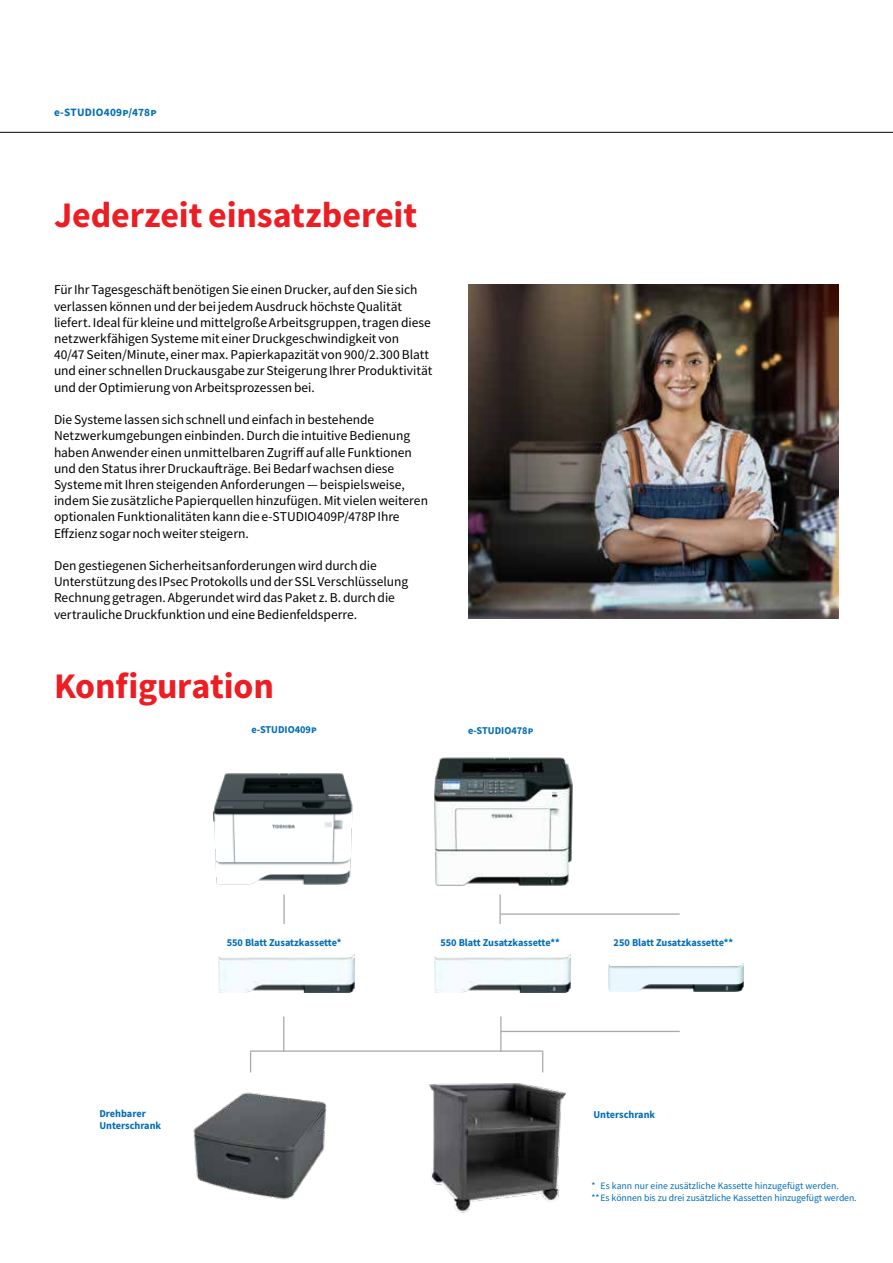
<style>
.page{position:relative;width:893px;height:1263px;background:#fff}
.page>*{position:absolute;margin:0;border:0;box-sizing:border-box;transform-origin:0 0}
.t1{font:700 36px "Toshiba Sans";letter-spacing:-.005em;color:#ed1d24}
.t2{font:13.5px/16.2px "Toshiba Sans";letter-spacing:-.005em;color:#000}
.t3{font:700 11.25px "Toshiba Sans";letter-spacing:.02em;color:#006db7}
.t4{font:700 10.5px/12.6px "Toshiba Sans";color:#006db7}
.t5{font:9.75px/12px "Toshiba Sans";letter-spacing:-.01em;color:#006db7}
</style>
<div class="page">
<hr style="left:0;top:132px;width:893px;height:1px;background:#000">
<img style="left:469px;top:285px;width:370px;height:333px">
<svg style="left:250px;top:1052px;width:1px;height:20px"></svg>
<svg style="left:542px;top:1052px;width:1px;height:20px"></svg>
<hr style="left:250px;top:1050px;width:293px;height:2px;background:#a7a9ac">
<img style="left:193px;top:1092px;width:134px;height:108px">
<img style="left:429px;top:1083px;width:137px;height:130px">
<img style="left:213px;top:773px;width:140px;height:112px">
<hr style="left:283px;top:1016px;width:1px;height:36px;background:#a7a9ac">
<img style="left:219px;top:954px;width:135px;height:38px">
<hr style="left:499px;top:894px;width:2px;height:30px;background:#a7a9ac">
<img style="left:435px;top:954px;width:135px;height:38px">
<hr style="left:500px;top:1016px;width:1px;height:36px;background:#a7a9ac">
<img style="left:608px;top:963px;width:136px;height:29px">
<hr style="left:501px;top:1031px;width:179px;height:1px;background:#a7a9ac">
<hr style="left:501px;top:913px;width:179px;height:2px;background:#a7a9ac">
<hr style="left:283px;top:894px;width:2px;height:30px;background:#a7a9ac">
<img style="left:434px;top:757px;width:139px;height:129px">
<p class="t3" style="left:54px;top:104px;width:104px">e-STUDIO409p/478p</p>
<h1 class="t1" style="left:54px;top:190px;width:365px">Jederzeit einsatzbereit</h1>
<p class="t2" style="left:54px;top:282px;width:380px">Für Ihr Tagesgeschäft benötigen Sie einen Drucker, auf den Sie sich verlassen können und der bei jedem Ausdruck höchste Qualität liefert. Ideal für kleine und mittelgroße Arbeitsgruppen, tragen diese netzwerkfähigen Systeme mit einer Druckgeschwindigkeit von 40/47 Seiten/Minute, einer max. Papierkapazität von 900/2.300 Blatt und einer schnellen Druckausgabe zur Steigerung Ihrer Produktivität und der Optimierung von Arbeitsprozessen bei.</p>
<p class="t2" style="left:54px;top:411px;width:376px">Die Systeme lassen sich schnell und einfach in bestehende Netzwerkumgebungen einbinden. Durch die intuitive Bedienung haben Anwender einen unmittelbaren Zugriff auf alle Funktionen und den Status ihrer Druckaufträge. Bei Bedarf wachsen diese Systeme mit Ihren steigenden Anforderungen — beispielsweise, indem Sie zusätzliche Papierquellen hinzufügen. Mit vielen weiteren optionalen Funktionalitäten kann die e-STUDIO409P/478P Ihre Effzienz sogar noch weiter steigern.</p>
<p class="t2" style="left:54px;top:557px;width:356px">Den gestiegenen Sicherheitsanforderungen wird durch die Unterstützung des IPsec Protokolls und der SSL Verschlüsselung Rechnung getragen. Abgerundet wird das Paket z. B. durch die vertrauliche Druckfunktion und eine Bedienfeldsperre.</p>
<h1 class="t1" style="left:54px;top:662px;width:222px">Konfiguration</h1>
<p class="t4" style="left:251px;top:723px;width:67px">e-STUDIO409p</p>
<p class="t4" style="left:227px;top:936px;width:116px">550 Blatt Zusatzkassette*</p>
<p class="t4" style="left:468px;top:724px;width:67px">e-STUDIO478p</p>
<p class="t4" style="left:440px;top:936px;width:121px">550 Blatt Zusatzkassette**</p>
<p class="t4" style="left:614px;top:936px;width:121px">250 Blatt Zusatzkassette**</p>
<p class="t4" style="left:99px;top:1107px;width:63px">Drehbarer<br>Unterschrank</p>
<p class="t4" style="left:593px;top:1107px;width:63px">Unterschrank</p>
<p class="t5" style="left:591px;top:1180px;width:267px">* Es kann nur eine zusätzliche Kassette hinzugefügt werden. **Es können bis zu drei zusätzliche Kassetten hinzugefügt werden.</p>
</div>
